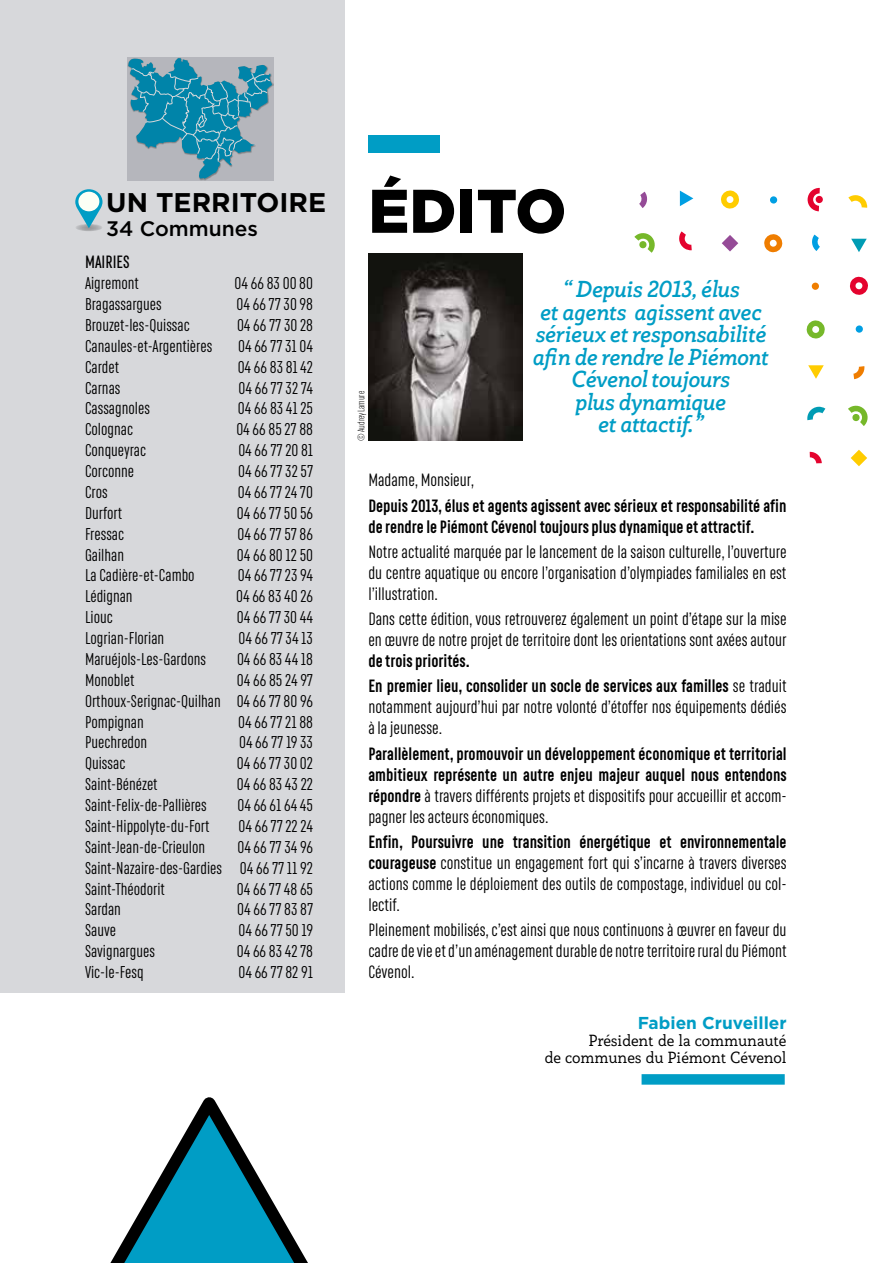
<style>
.page{position:relative;width:893px;height:1263px;background:#fff}
.page>*{position:absolute;margin:0;border:0;box-sizing:border-box;transform-origin:0 0}
.t1{font:900 61.5px "Gotham";color:#000}
.t2{font:700 27px "Gotham";color:#000}
.t3{font:italic 700 22.5px/22.5px "Rogliano";letter-spacing:-.015em;color:#009dc5;text-align:center}
.t4{font:500 21px "Gotham";color:#000}
.t5{font:18px/21px "RF Rufo";color:#000;text-align:justify}
.t6{font:700 18px/21px "RF Rufo";color:#000}
.t7{font:600 18px "RF Rufo";color:#000}
.t8{font:17.25px/20.9px "RF Rufo";color:#000;text-align:justify}
.t9{font:700 17.25px "Gotham";color:#009dc5}
.t10{font:15.75px/17.2px "Rogliano";letter-spacing:-.01em;color:#000;text-align:right}
.t11{font:300 9.75px "RF Rufo";color:#000}
.s1{font-weight:400}
.s2{font-weight:700}
</style>
<div class="page">
<div style="left:0;top:0;width:344px;height:992px;background:#d7d8db"></div>
<img style="left:368px;top:253px;width:154px;height:188px">
<div style="left:368px;top:136px;width:72px;height:17px;background:#009dc5"></div>
<div style="left:642px;top:1074px;width:143px;height:11px;background:#009dc5"></div>
<svg style="left:110px;top:1097px;width:198px;height:166px"></svg>
<img style="left:128px;top:58px;width:146px;height:123px">
<svg style="left:128px;top:58px;width:144px;height:121px;background:#5d9eb3"></svg>
<svg style="left:75px;top:224px;width:28px;height:7px"></svg>
<svg style="left:75px;top:189px;width:28px;height:39px"></svg>
<div style="left:78px;top:192px;width:21px;height:19px;background:#fcfff5;border-radius:50%"></div>
<svg style="left:851px;top:239px;width:16px;height:13px"></svg>
<svg style="left:853px;top:366px;width:12px;height:13px"></svg>
<svg style="left:850px;top:276px;width:18px;height:19px"></svg>
<svg style="left:855px;top:325px;width:8px;height:8px"></svg>
<svg style="left:848px;top:405px;width:20px;height:21px"></svg>
<svg style="left:848px;top:195px;width:19px;height:13px"></svg>
<svg style="left:851px;top:450px;width:16px;height:16px"></svg>
<svg style="left:808px;top:365px;width:16px;height:14px"></svg>
<svg style="left:812px;top:235px;width:8px;height:16px"></svg>
<svg style="left:810px;top:452px;width:12px;height:11px"></svg>
<svg style="left:806px;top:320px;width:19px;height:19px"></svg>
<div style="left:812px;top:282px;width:7px;height:8px;background:#ef7d00;border-radius:50%"></div>
<svg style="left:807px;top:188px;width:13px;height:23px"></svg>
<div style="left:816px;top:196px;width:7px;height:7px;background:#e4032e;border-radius:50%"></div>
<svg style="left:807px;top:407px;width:18px;height:13px"></svg>
<svg style="left:764px;top:234px;width:19px;height:19px"></svg>
<div style="left:770px;top:196px;width:7px;height:8px;background:#009fe3;border-radius:50%"></div>
<svg style="left:721px;top:190px;width:18px;height:19px"></svg>
<svg style="left:722px;top:235px;width:16px;height:16px"></svg>
<svg style="left:639px;top:192px;width:9px;height:16px"></svg>
<svg style="left:634px;top:233px;width:21px;height:20px"></svg>
<svg style="left:680px;top:191px;width:13px;height:15px"></svg>
<svg style="left:679px;top:231px;width:13px;height:19px"></svg>
<h2 class="t2" style="left:106px;top:185px;width:221px">UN TERRITOIRE</h2>
<p class="t4" style="left:106px;top:217px;width:153px">34 Communes</p>
<p class="t7" style="left:85px;top:252px;width:46px">MAIRIES</p>
<p class="t8" style="left:85px;top:273px;width:55px">Aigremont</p>
<p class="t8" style="left:235px;top:273px;width:80px">04 66 83 00 80</p>
<p class="t8" style="left:85px;top:294px;width:78px">Bragassargues</p>
<p class="t8" style="left:237px;top:294px;width:78px">04 66 77 30 98</p>
<p class="t8" style="left:85px;top:315px;width:106px">Brouzet-les-Quissac</p>
<p class="t8" style="left:237px;top:315px;width:78px">04 66 77 30 28</p>
<p class="t8" style="left:85px;top:335px;width:129px">Canaules-et-Argentières</p>
<p class="t8" style="left:238px;top:335px;width:77px">04 66 77 31 04</p>
<p class="t8" style="left:85px;top:356px;width:36px">Cardet</p>
<p class="t8" style="left:238px;top:356px;width:77px">04 66 83 81 42</p>
<p class="t8" style="left:85px;top:377px;width:37px">Carnas</p>
<p class="t8" style="left:239px;top:377px;width:76px">04 66 77 32 74</p>
<p class="t8" style="left:85px;top:398px;width:66px">Cassagnoles</p>
<p class="t8" style="left:238px;top:398px;width:77px">04 66 83 41 25</p>
<p class="t8" style="left:85px;top:419px;width:50px">Colognac</p>
<p class="t8" style="left:236px;top:419px;width:78px">04 66 85 27 88</p>
<p class="t8" style="left:85px;top:440px;width:63px">Conqueyrac</p>
<p class="t8" style="left:238px;top:440px;width:76px">04 66 77 20 81</p>
<p class="t8" style="left:85px;top:461px;width:51px">Corconne</p>
<p class="t8" style="left:238px;top:461px;width:76px">04 66 77 32 57</p>
<p class="t8" style="left:85px;top:482px;width:24px">Cros</p>
<p class="t8" style="left:238px;top:482px;width:77px">04 66 77 24 70</p>
<p class="t8" style="left:85px;top:502px;width:39px">Durfort</p>
<p class="t8" style="left:237px;top:502px;width:78px">04 66 77 50 56</p>
<p class="t8" style="left:85px;top:523px;width:41px">Fressac</p>
<p class="t8" style="left:237px;top:523px;width:77px">04 66 77 57 86</p>
<p class="t8" style="left:85px;top:544px;width:41px">Gailhan</p>
<p class="t8" style="left:237px;top:544px;width:78px">04 66 80 12 50</p>
<p class="t8" style="left:85px;top:565px;width:111px">La Cadière-et-Cambo</p>
<p class="t8" style="left:238px;top:565px;width:77px">04 66 77 23 94</p>
<p class="t8" style="left:85px;top:586px;width:49px">Lédignan</p>
<p class="t8" style="left:236px;top:586px;width:78px">04 66 83 40 26</p>
<p class="t8" style="left:85px;top:607px;width:29px">Liouc</p>
<p class="t8" style="left:237px;top:607px;width:78px">04 66 77 30 44</p>
<p class="t8" style="left:85px;top:628px;width:81px">Logrian-Florian</p>
<p class="t8" style="left:239px;top:628px;width:76px">04 66 77 34 13</p>
<p class="t8" style="left:85px;top:648px;width:123px">Maruéjols-Les-Gardons</p>
<p class="t8" style="left:237px;top:648px;width:78px">04 66 83 44 18</p>
<p class="t8" style="left:85px;top:669px;width:51px">Monoblet</p>
<p class="t8" style="left:85px;top:669px;width:230px;text-indent:152px">04 66 85 24 97<br>Orthoux-Serignac-Quilhan 04 66 77 80 96<br>Pompignan</p>
<p class="t8" style="left:238px;top:711px;width:76px">04 66 77 21 88</p>
<p class="t8" style="left:85px;top:732px;width:64px">Puechredon</p>
<p class="t8" style="left:239px;top:732px;width:75px">04 66 77 19 33</p>
<p class="t8" style="left:85px;top:753px;width:42px">Quissac</p>
<p class="t8" style="left:237px;top:753px;width:78px">04 66 77 30 02</p>
<p class="t8" style="left:85px;top:774px;width:74px">Saint-Bénézet</p>
<p class="t8" style="left:237px;top:774px;width:78px">04 66 83 43 22</p>
<p class="t8" style="left:85px;top:795px;width:123px">Saint-Felix-de-Pallières</p>
<p class="t8" style="left:237px;top:795px;width:77px">04 66 61 64 45</p>
<p class="t8" style="left:85px;top:815px;width:126px">Saint-Hippolyte-du-Fort</p>
<p class="t8" style="left:238px;top:815px;width:76px">04 66 77 22 24</p>
<p class="t8" style="left:85px;top:836px;width:122px">Saint-Jean-de-Crieulon</p>
<p class="t8" style="left:85px;top:836px;width:230px;text-indent:152px">04 66 77 34 96<br>Saint-Nazaire-des-Gardies 04 66 77 11 92<br>Saint-Théodorit</p>
<p class="t8" style="left:237px;top:878px;width:78px">04 66 77 48 65</p>
<p class="t8" style="left:85px;top:899px;width:37px">Sardan</p>
<p class="t8" style="left:237px;top:899px;width:77px">04 66 77 83 87</p>
<p class="t8" style="left:85px;top:920px;width:32px">Sauve</p>
<p class="t8" style="left:239px;top:920px;width:76px">04 66 77 50 19</p>
<p class="t8" style="left:85px;top:941px;width:71px">Savignargues</p>
<p class="t8" style="left:237px;top:941px;width:78px">04 66 83 42 78</p>
<p class="t8" style="left:85px;top:962px;width:60px">Vic-le-Fesq</p>
<p class="t8" style="left:238px;top:962px;width:76px">04 66 77 82 91</p>
<h1 class="t1" style="left:368px;top:175px;width:200px">ÉDITO</h1>
<p class="t11" style="left:356px;top:441px;width:52px;rotate:-90deg">© AudreyLamure</p>
<h3 class="t3" style="left:532px;top:278px;width:238px">“ Depuis 2013, élus<br>et agents agissent avec sérieux et responsabilité afin de rendre le Piémont<br>Cévenol toujours<br>plus dynamique<br>et attactif.”</h3>
<p class="t5" style="left:368px;top:470px;width:107px">Madame, Monsieur,</p>
<p class="t6" style="left:368px;top:495px;width:420px">Depuis 2013, élus et agents agissent avec sérieux et responsabilité afin de rendre le Piémont Cévenol toujours plus dynamique et attractif.</p>
<p class="t5" style="left:368px;top:541px;width:420px">Notre actualité marquée par le lancement de la saison culturelle, l’ouverture du centre aquatique ou encore l’organisation d’olympiades familiales en est l’illustration.</p>
<p class="t5" style="left:368px;top:608px;width:420px">Dans cette édition, vous retrouverez également un point d’étape sur la mise en œuvre de notre projet de territoire dont les orientations sont axées autour</p>
<p class="t6" style="left:368px;top:648px;width:420px;line-height:25.2px">de trois priorités.<br>En premier lieu, consolider un socle de services aux familles <span class="s1">se traduit</span></p>
<p class="t5" style="left:368px;top:697px;width:420px">notamment aujourd’hui par notre volonté d’étoffer nos équipements dédiés à la jeunesse.</p>
<p class="t6" style="left:368px;top:743px;width:420px;text-align:justify">Parallèlement, promouvoir un développement économique et territorial ambitieux représente un autre enjeu majeur auquel nous entendons répondre <span class="s1">à travers différents projets et dispositifs pour accueillir et accom&shy;pagner les acteurs économiques.</span></p>
<p class="t5" style="left:368px;top:831px;width:420px"><span class="s2">Enfin, Poursuivre une transition énergétique et environnementale courageuse</span> constitue un engagement fort qui s’incarne à travers diverses actions comme le déploiement des outils de compostage, individuel ou col&shy;lectif.</p>
<p class="t5" style="left:368px;top:919px;width:420px">Pleinement mobilisés, c’est ainsi que nous continuons à œuvrer en faveur du cadre de vie et d’un aménagement durable de notre territoire rural du Piémont Cévenol.</p>
<p class="t9" style="left:638px;top:1011px;width:150px">Fabien Cruveiller</p>
<p class="t10" style="left:545px;top:1032px;width:243px">Président de la communauté<br>de communes du Piémont Cévenol</p>
</div>
